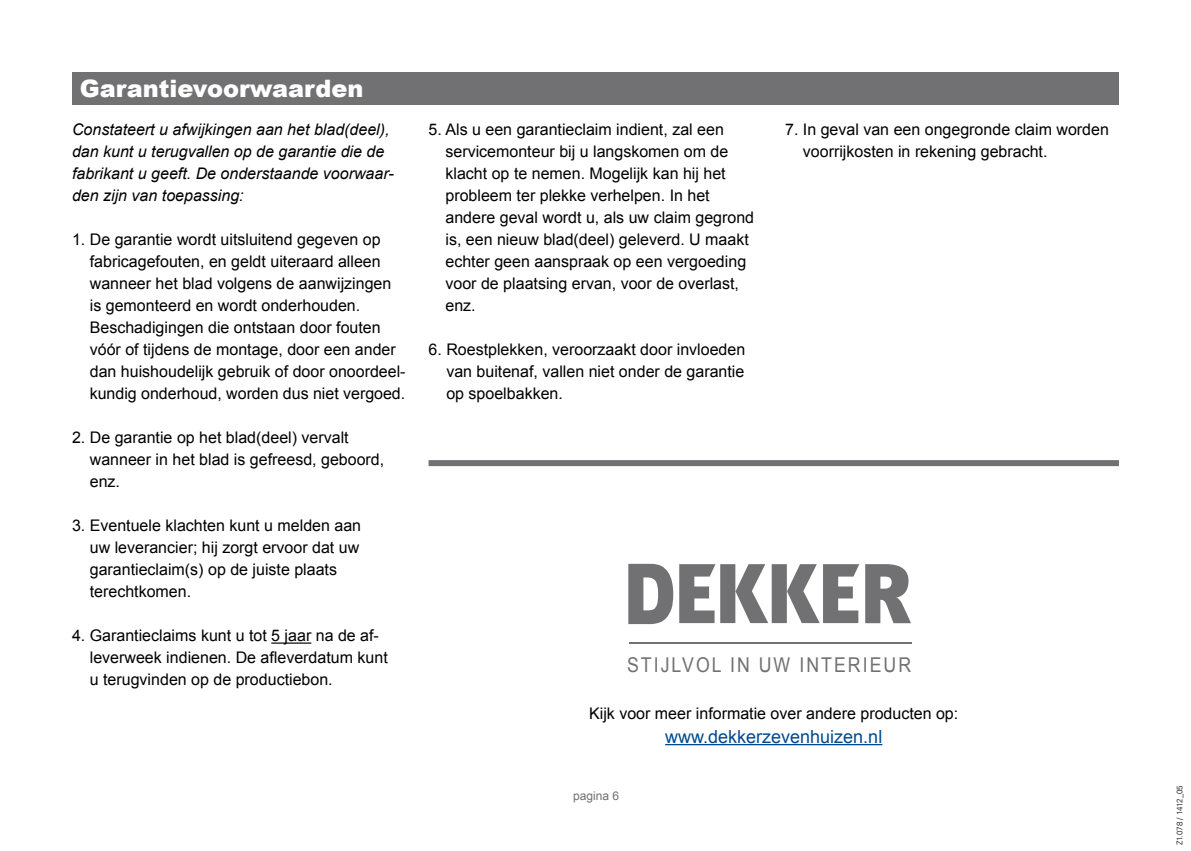
<style>
.page{position:relative;width:1191px;height:851px;background:#fff}
.page>*{position:absolute;margin:0;border:0;box-sizing:border-box;transform-origin:0 0}
.t1{font:900 24px "Arial";color:#fff}
.t2{font:20.4px "Arial";letter-spacing:.115em;color:#717073;scale:.87 1}
.t3{font:18px "Arial";color:#00498f}
.t4{font:16px/22px "Arial";color:#000}
.t5{font:italic 16px/22px "Arial";color:#000}
.t6{font:12px "Arial";color:#717073}
.t7{font:300 8px "Univers LT";color:#000}
</style>
<div class="page">
<hr style="left:271px;top:642px;width:40px;height:1px;background:#000">
<div style="left:72px;top:72px;width:1047px;height:32px;background:#717073"></div>
<div style="left:428px;top:460px;width:691px;height:6px;background:#717073"></div>
<hr style="left:665px;top:743px;width:217px;height:2px;background:#00498f">
<svg style="left:679px;top:564px;width:180px;height:59px"></svg>
<svg style="left:628px;top:563px;width:45px;height:61px"></svg>
<svg style="left:865px;top:564px;width:46px;height:59px"></svg>
<hr style="left:629px;top:642px;width:282px;height:1px;background:#717275">
<h1 class="t1" style="left:80px;top:71px;width:285px">Garantievoorwaarden</h1>
<p class="t5" style="left:72px;top:119px;width:323px">Constateert u afwijkingen aan het blad(deel), dan kunt u terugvallen op de garantie die de fabrikant u geeft. De onderstaande voorwaar&shy;den zijn van toepassing:</p>
<p class="t4" style="left:90px;top:229px;width:317px;text-indent:-18px">1. De garantie wordt uitsluitend gegeven op fabricagefouten, en geldt uiteraard alleen wanneer het blad volgens de aanwijzingen is gemonteerd en wordt onderhouden.<br>Beschadigingen die ontstaan door fouten vóór of tijdens de montage, door een ander dan huishoudelijk gebruik of door onoordeel&shy;kundig onderhoud, worden dus niet vergoed.</p>
<p class="t4" style="left:90px;top:427px;width:296px;text-indent:-18px">2. De garantie op het blad(deel) vervalt wanneer in het blad is gefreesd, geboord, enz.</p>
<p class="t4" style="left:90px;top:515px;width:273px;text-indent:-18px">3. Eventuele klachten kunt u melden aan uw leverancier; hij zorgt ervoor dat uw garantieclaim(s) op de juiste plaats terechtkomen.</p>
<p class="t4" style="left:90px;top:625px;width:299px;text-indent:-18px">4. Garantieclaims kunt u tot 5 jaar na de af&shy;leverweek indienen. De afleverdatum kunt u terugvinden op de productiebon.</p>
<p class="t4" style="left:445px;top:119px;width:310px;text-indent:-17px">5. Als u een garantieclaim indient, zal een servicemonteur bij u langskomen om de klacht op te nemen. Mogelijk kan hij het probleem ter plekke verhelpen. In het andere geval wordt u, als uw claim gegrond is, een nieuw blad(deel) geleverd. U maakt echter geen aanspraak op een vergoeding voor de plaatsing ervan, voor de overlast, enz.</p>
<p class="t4" style="left:446px;top:339px;width:300px;text-align:justify;text-indent:-18px">6. Roestplekken, veroorzaakt door invloeden van buitenaf, vallen niet onder de garantie op spoelbakken.</p>
<p class="t4" style="left:803px;top:119px;width:307px;text-indent:-18px">7. In geval van een ongegronde claim worden voorrijkosten in rekening gebracht.</p>
<p class="t2" style="left:627px;top:651px;width:328px">STIJLVOL IN UW INTERIEUR</p>
<p class="t4" style="left:589px;top:702px;width:371px">Kijk voor meer informatie over andere producten op:</p>
<p class="t3" style="left:665px;top:724px;width:219px">www.dekkerzevenhuizen.nl</p>
<p class="t6" style="left:573px;top:788px;width:48px">pagina 6</p>
<p class="t7" style="left:1174px;top:845px;width:61px;rotate:-90deg">Z1.078 / 1412_05</p>
</div>
